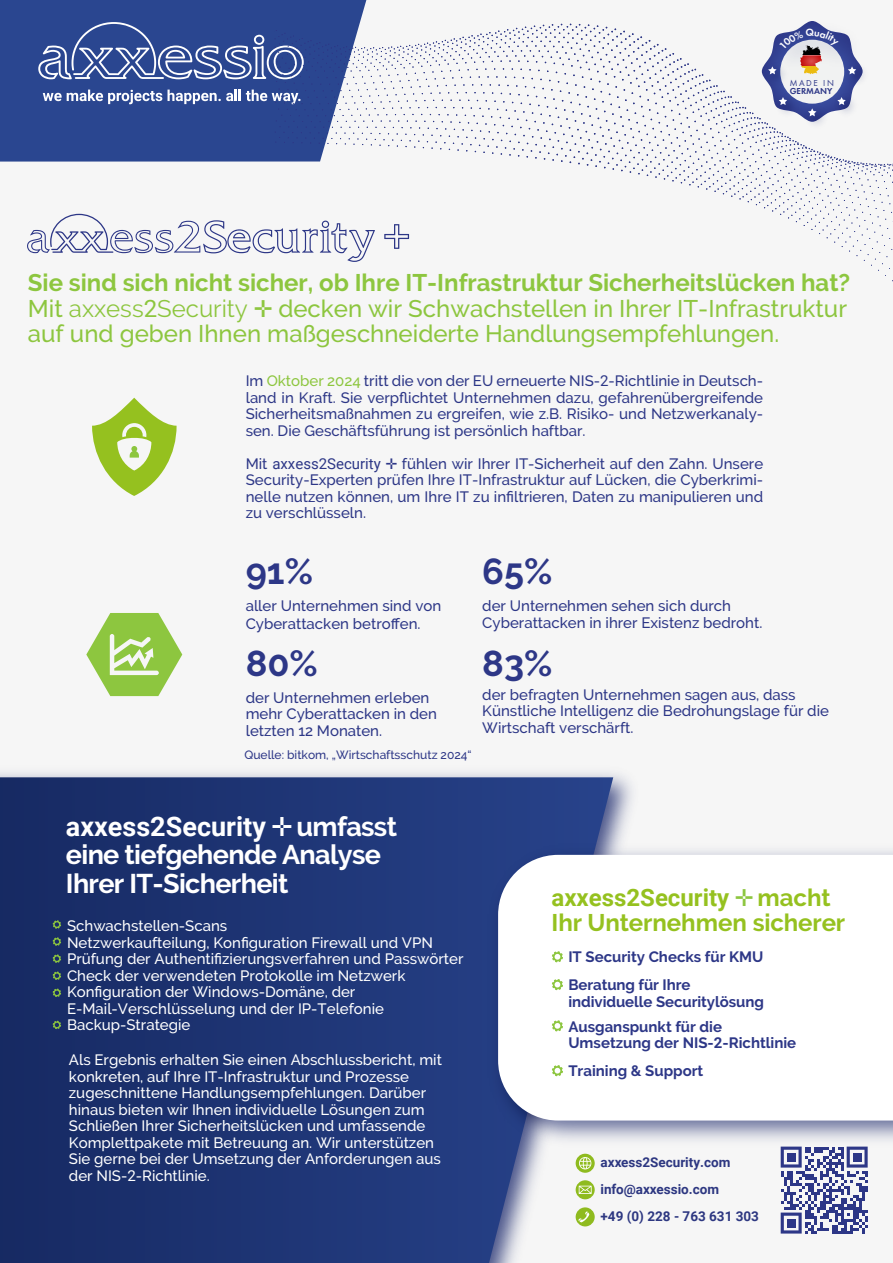
<style>
.page{position:relative;width:893px;height:1263px;background:#f6f6f6}
.page>*{position:absolute;margin:0;border:0;box-sizing:border-box;transform-origin:0 0}
.t1{font:700 36px "Raleway";color:#2d3787}
.t2{font:700 27px/28.5px "Raleway";letter-spacing:-.025em;color:#fff}
.t3{font:700 27px "Roboto";color:#fff}
.t4{font:500 24px/25.5px "Raleway";color:#8dc63f}
.t5{font:700 24px "Raleway";color:#95c11f}
.t6{font:700 24px "Roboto";color:#95c11f}
.t7{font:500 15px/16.5px "Raleway";color:#2d3787}
.t8{font:500 15px/16.5px "Raleway";color:#fff}
.t9{font:700 15px/16.5px "Raleway";color:#2d3787}
.t10{font:700 13.5px/27px "Roboto";color:#2d3781}
.t11{font:500 12px "Raleway";color:#2d3787}
.t12{font:600 9px "Futura PT";color:#2d3787}
.t13{font:9px "Futura PT";letter-spacing:.18em;color:#2d3787}
.s1{font-weight:700}
.s2{font-weight:400}
.s3{font-family:"Roboto";font-weight:400}
.s4{color:#8dc63f}
.s5{font-family:"Raleway"}
.s6{font-family:"Roboto"}
</style>
<div class="page">
<div style="left:0;top:0;width:366px;height:162px;background:#2a4690"></div>
<svg style="left:92px;top:398px;width:85px;height:98px"></svg>
<svg style="left:86px;top:613px;width:96px;height:83px"></svg>
<img style="left:0;top:772px;width:632px;height:67px">
<svg style="left:0;top:777px;width:613px;height:486px;background:#263c78"></svg>
<svg style="left:53px;top:920px;width:8px;height:9px"></svg>
<svg style="left:53px;top:937px;width:8px;height:9px"></svg>
<svg style="left:53px;top:954px;width:8px;height:9px"></svg>
<svg style="left:53px;top:971px;width:8px;height:9px"></svg>
<svg style="left:53px;top:988px;width:8px;height:9px"></svg>
<svg style="left:53px;top:1021px;width:8px;height:8px"></svg>
<img style="left:482px;top:839px;width:411px;height:313px">
<div style="left:498px;top:855px;width:395px;height:265px;background:#fff"></div>
<svg style="left:552px;top:951px;width:11px;height:11px"></svg>
<svg style="left:552px;top:1020px;width:11px;height:11px"></svg>
<svg style="left:552px;top:1065px;width:11px;height:11px"></svg>
<svg style="left:552px;top:979px;width:11px;height:11px"></svg>
<svg style="left:576px;top:1154px;width:19px;height:19px"></svg>
<svg style="left:579px;top:1157px;width:12px;height:12px"></svg>
<svg style="left:576px;top:1180px;width:19px;height:19px"></svg>
<svg style="left:579px;top:1186px;width:13px;height:8px"></svg>
<svg style="left:576px;top:1207px;width:19px;height:19px"></svg>
<svg style="left:578px;top:1211px;width:11px;height:11px"></svg>
<svg style="left:781px;top:1146px;width:87px;height:87px"></svg>
<div style="left:787px;top:1152px;width:9px;height:9px;background:#2d3787"></div>
<div style="left:853px;top:1152px;width:9px;height:9px;background:#2d3787"></div>
<div style="left:787px;top:1218px;width:9px;height:9px;background:#2d3787"></div>
<svg style="left:27px;top:21px;width:866px;height:260px"></svg>
<p class="t13" style="left:790px;top:77px;width:46px">MADE IN</p>
<p class="t12" style="left:790px;top:85px;width:44px">GERMANY</p>
<h3 class="t4" style="left:28px;top:270px;width:824px"><span class="s1">Sie sind sich nicht sicher, ob Ihre IT-Infrastruktur Sicherheitslücken hat?<br></span>Mit <span class="s2">axxess</span><span class="s3">2</span><span class="s2">Security</span> ✛ decken wir Schwachstellen in Ihrer IT-Infrastruktur auf und geben Ihnen maßgeschneiderte Handlungsempfehlungen.</h3>
<p class="t7" style="left:246px;top:373px;width:519px;text-align:justify">Im <span class="s4">Oktober 2024</span> tritt die von der EU erneuerte NIS-<span class="s3">2</span>-Richtlinie in Deutsch&shy;land in Kraft. Sie verpflichtet Unternehmen dazu, gefahrenübergreifende Sicherheitsmaßnahmen zu ergreifen, wie z.B. Risiko- und Netzwerkanaly&shy;sen. Die Geschäftsführung ist persönlich haftbar.</p>
<p class="t7" style="left:246px;top:455px;width:519px;text-align:justify">Mit <span class="s3">axxess2Security</span> ✛ fühlen wir Ihrer IT-Sicherheit auf den Zahn. Unsere Security-Experten prüfen Ihre IT-Infrastruktur auf Lücken, die Cyberkrimi&shy;nelle nutzen können, um Ihre IT zu infiltrieren, Daten zu manipulieren und zu verschlüsseln.</p>
<h1 class="t1" style="left:246px;top:551px;width:69px">91%</h1>
<p class="t7" style="left:246px;top:597px;width:197px;line-height:18px">aller Unternehmen sind von<br>Cyberattacken betroffen.</p>
<h1 class="t1" style="left:482px;top:551px;width:72px">65%</h1>
<p class="t7" style="left:482px;top:597px;width:282px">der Unternehmen sehen sich durch<br>Cyberattacken in ihrer Existenz bedroht.</p>
<h1 class="t1" style="left:482px;top:642px;width:72px">83%</h1>
<p class="t7" style="left:482px;top:686px;width:348px">der befragten Unternehmen sagen aus, dass<br>Künstliche Intelligenz die Bedrohungslage für die<br>Wirtschaft verschärft.</p>
<h1 class="t1" style="left:246px;top:642px;width:74px">80%</h1>
<p class="t7" style="left:246px;top:689px;width:193px">der Unternehmen erleben mehr Cyberattacken in den letzten 12 Monaten.</p>
<p class="t11" style="left:244px;top:748px;width:229px">Quelle: bitkom, „Wirtschaftsschutz 2024“</p>
<h2 class="t3" style="left:66px;top:807px;width:333px">axxess2Security ✛ <span class="s5">umfasst</span></h2>
<h2 class="t2" style="left:66px;top:841px;width:317px">eine tiefgehende Analyse<br>Ihrer IT-Sicherheit</h2>
<p class="t8" style="left:67px;top:918px;width:398px">Schwachstellen-Scans<br>Netzwerkaufteilung, Konfiguration Firewall und VPN Prüfung der Authentifizierungsverfahren und Passwörter Check der verwendeten Protokolle im Netzwerk Konfiguration der Windows-Domäne, der E-Mail-Verschlüsselung und der IP-Telefonie Backup-Strategie</p>
<p class="t8" style="left:69px;top:1051px;width:375px">Als Ergebnis erhalten Sie einen Abschlussbericht, mit konkreten, auf Ihre IT-Infrastruktur und Prozesse zugeschnittene Handlungsempfehlungen. Darüber hinaus bieten wir Ihnen individuelle Lösungen zum Schließen Ihrer Sicherheitslücken und umfassende Komplettpakete mit Betreuung an. Wir unterstützen Sie gerne bei der Umsetzung der Anforderungen aus der NIS-<span class="s3">2</span>-Richtlinie.</p>
<h3 class="t6" style="left:551px;top:880px;width:281px">axxess2Security <span class="s4">✛</span> <span class="s5">macht</span></h3>
<h3 class="t5" style="left:551px;top:909px;width:295px">Ihr Unternehmen sicherer</h3>
<p class="t9" style="left:568px;top:949px;width:197px">IT Security Checks für KMU</p>
<p class="t9" style="left:568px;top:976px;width:197px">Beratung für Ihre individuelle Securitylösung</p>
<p class="t9" style="left:568px;top:1018px;width:229px">Ausganspunkt für die<br>Umsetzung der NIS-<span class="s6">2</span>-Richtlinie</p>
<p class="t9" style="left:568px;top:1062px;width:136px">Training &amp; Support</p>
<p class="t10" style="left:601px;top:1148px;width:160px">axxess2Security.com info@axxessio.com<br>+49 (0) 228 - 763 631 303</p>
</div>
